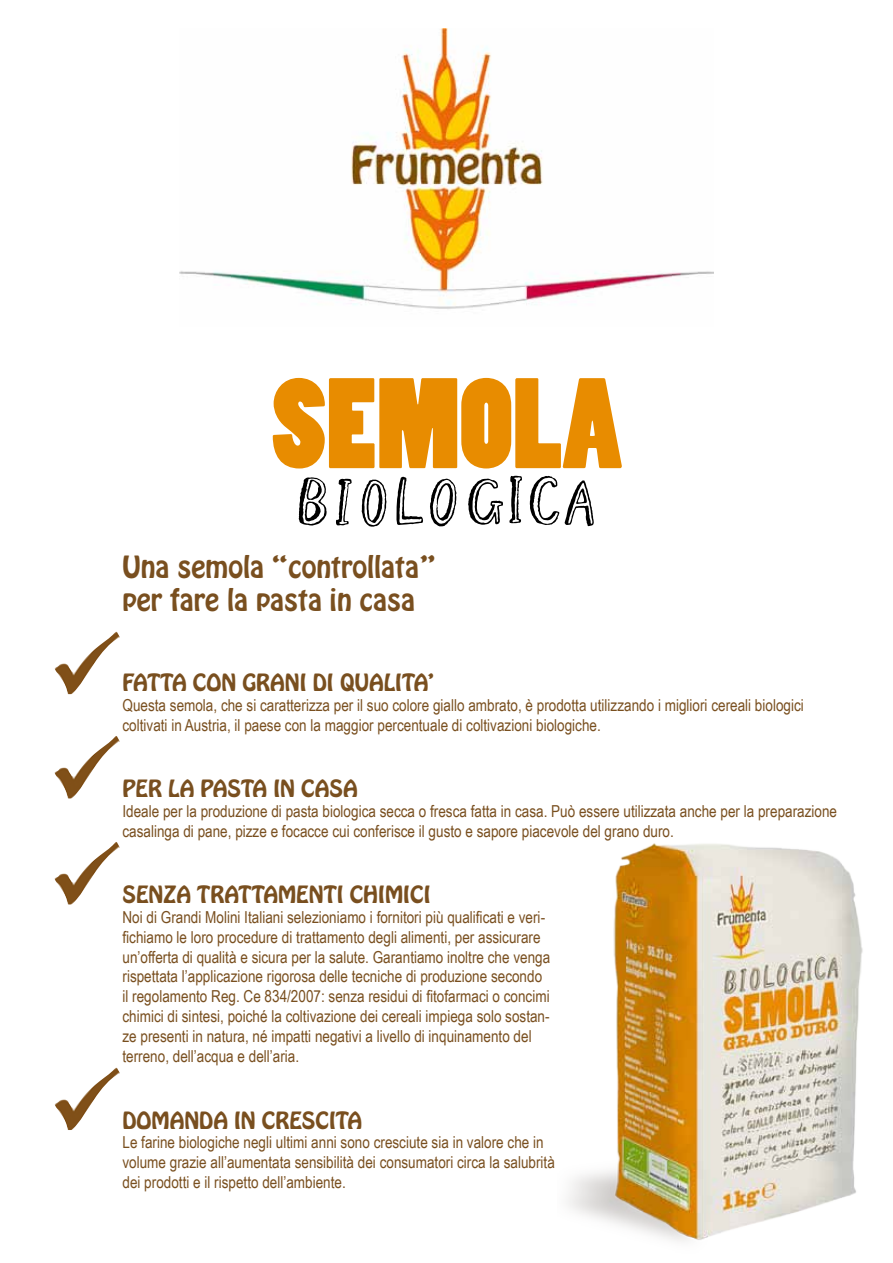
<style>
.page{position:relative;width:893px;height:1263px;background:#fff}
.page>*{position:absolute;margin:0;border:0;box-sizing:border-box;transform-origin:0 0}
.t1{font:120px "Poplar Std";color:#e88c00}
.t2{font:27px/32.4px "Hobo Std";color:#794f1f}
.t3{font:21px "Hobo Std";color:#794f1f}
.t4{font:16.5px/19.8px "Arial Narrow";color:#794f1f}
</style>
<div class="page">
<img style="left:568px;top:843px;width:295px;height:399px">
<img style="left:179px;top:28px;width:535px;height:281px">
<img style="left:54px;top:631px;width:66px;height:63px">
<img style="left:54px;top:736px;width:66px;height:62px">
<img style="left:54px;top:842px;width:66px;height:62px">
<img style="left:54px;top:1067px;width:66px;height:63px">
<svg style="left:298px;top:475px;width:296px;height:52px"></svg>
<h1 class="t1" style="left:271px;top:358px;width:352px">SEMOLA</h1>
<h2 class="t2" style="left:122px;top:552px;width:315px">Una semola “controllata” per fare la pasta in casa</h2>
<p class="t3" style="left:122px;top:668px;width:313px">FATTA CON GRANI DI QUALITA’</p>
<p class="t4" style="left:122px;top:695px;width:683px">Questa semola, che si caratterizza per il suo colore giallo ambrato, è prodotta utilizzando i migliori cereali biologici coltivati in Austria, il paese con la maggior percentuale di coltivazioni biologiche.</p>
<p class="t3" style="left:122px;top:774px;width:237px">PER LA PASTA IN CASA</p>
<p class="t4" style="left:122px;top:801px;width:716px">Ideale per la produzione di pasta biologica secca o fresca fatta in casa. Può essere utilizzata anche per la preparazione casalinga di pane, pizze e focacce cui conferisce il gusto e sapore piacevole del grano duro.</p>
<p class="t3" style="left:122px;top:880px;width:310px">SENZA TRATTAMENTI CHIMICI</p>
<p class="t4" style="left:122px;top:907px;width:429px">Noi di Grandi Molini Italiani selezioniamo i fornitori più qualificati e veri&shy;fichiamo le loro procedure di trattamento degli alimenti, per assicurare un’offerta di qualità e sicura per la salute. Garantiamo inoltre che venga rispettata l’applicazione rigorosa delle tecniche di produzione secondo il regolamento Reg. Ce 834/2007: senza residui di fitofarmaci o concimi chimici di sintesi, poiché la coltivazione dei cereali impiega solo sostan&shy;ze presenti in natura, né impatti negativi a livello di inquinamento del terreno, dell’acqua e dell’aria.</p>
<p class="t3" style="left:122px;top:1105px;width:241px">DOMANDA IN CRESCITA</p>
<p class="t4" style="left:122px;top:1132px;width:434px">Le farine biologiche negli ultimi anni sono cresciute sia in valore che in volume grazie all’aumentata sensibilità dei consumatori circa la salubrità dei prodotti e il rispetto dell’ambiente.</p>
</div>
